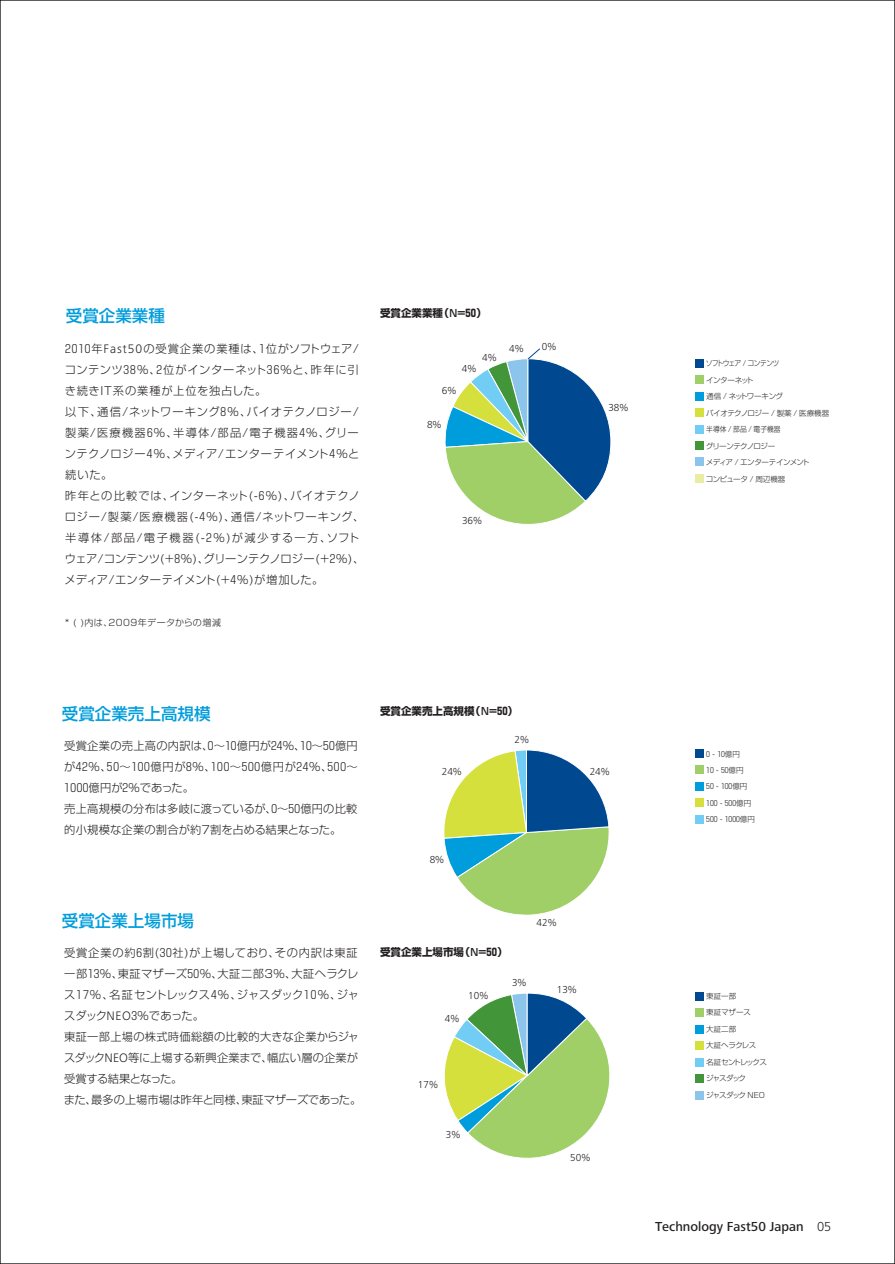
<style>
.page{position:relative;width:895px;height:1264px;background:#fff}
.page>*{position:absolute;margin:0;border:0;box-sizing:border-box;transform-origin:0 0}
.t1{font:16.5px "Shin Go Pro Medium 90 pv RKSJ H";color:#009ddc}
.t2{font:500 13.5px "Frutiger Next Pro";color:#231f20}
.t3{font:11.25px/21px "Shin Go Pro Light 90 pv RKSJ H";letter-spacing:.02em;color:#231f20}
.t4{font:11.25px/21px "Shin Go Pro Light 90 pv RKSJ H";letter-spacing:.055em;color:#231f20}
.t5{font:300 10.5px "Frutiger Next Pro";color:#231f20}
.t6{font:10.5px "Shin Go Pro Bold 90 pv RKSJ H";color:#231f20}
.t7{font:9px "Shin Go Pro Light 90 pv RKSJ H";letter-spacing:.045em;color:#231f20}
.t8{font:7.5px/16.5px "Shin Go Pro Light 90 pv RKSJ H";letter-spacing:-.065em;color:#231f20}
.t9{font:7.5px "Shin Go Pro Light 90 pv RKSJ H";letter-spacing:-.045em;color:#231f20}
.t10{font:7.5px "Shin Go Pro Light 90 pv RKSJ H";letter-spacing:-.1em;color:#231f20;scale:.9 1}
.t11{font:7.5px "Shin Go Pro Light 90 pv RKSJ H";color:#231f20;scale:.9 1}
.t12{font:7.5px "Shin Go Pro Light 90 pv RKSJ H";letter-spacing:-.095em;color:#231f20}
.t13{font:7.5px "Shin Go Pro Light 90 pv RKSJ H";letter-spacing:-.115em;color:#231f20}
.t14{font:7.5px "Shin Go Pro Light 90 pv RKSJ H";letter-spacing:-.11em;color:#231f20}
.s1{font-family:"Frutiger Next Pro";font-weight:300;font-size:12.75px}
.s2{font-family:"Frutiger Next Pro";font-weight:500;font-size:12px}
.s3{font-weight:300}
</style>
<div class="page">
<svg style="left:444px;top:993px;width:166px;height:165px"></svg>
<svg style="left:444px;top:750px;width:165px;height:165px"></svg>
<div style="left:694px;top:359px;width:9px;height:8px;background:#004990"></div>
<div style="left:694px;top:408px;width:9px;height:9px;background:#d6e03d"></div>
<div style="left:694px;top:457px;width:9px;height:9px;background:#8bc5eb"></div>
<div style="left:694px;top:375px;width:9px;height:9px;background:#a0ce67"></div>
<div style="left:694px;top:425px;width:9px;height:8px;background:#72cdf4"></div>
<div style="left:694px;top:392px;width:9px;height:8px;background:#009ddc"></div>
<div style="left:694px;top:441px;width:9px;height:8px;background:#439539"></div>
<div style="left:694px;top:474px;width:9px;height:8px;background:#e8eda3"></div>
<div style="left:694px;top:992px;width:9px;height:8px;background:#004990"></div>
<div style="left:694px;top:1041px;width:9px;height:8px;background:#d6e03d"></div>
<div style="left:694px;top:1090px;width:9px;height:9px;background:#8bc5eb"></div>
<div style="left:694px;top:1008px;width:9px;height:9px;background:#a0ce67"></div>
<div style="left:694px;top:1057px;width:9px;height:9px;background:#72cdf4"></div>
<div style="left:694px;top:1025px;width:9px;height:8px;background:#009ddc"></div>
<div style="left:694px;top:1074px;width:9px;height:8px;background:#439539"></div>
<div style="left:694px;top:749px;width:9px;height:8px;background:#004990"></div>
<div style="left:694px;top:798px;width:9px;height:9px;background:#d6e03d"></div>
<div style="left:694px;top:765px;width:9px;height:9px;background:#a0ce67"></div>
<div style="left:694px;top:814px;width:9px;height:9px;background:#72cdf4"></div>
<div style="left:694px;top:782px;width:9px;height:8px;background:#009ddc"></div>
<svg style="left:445px;top:348px;width:166px;height:176px"></svg>
<h1 class="t1" style="left:66px;top:309px;width:100px">受賞企業業種</h1>
<p class="t4" style="left:64px;top:339px;width:301px">2010年<span class="s1">Fast50</span>の受賞企業の業種は、1位がソフトウェア/コンテンツ38%、2位がインターネット36%と、昨年に引き続きIT系の業種が上位を独占した。<br>以下、通信/ネットワーキング8%、バイオテクノロジー/製薬/医療機器6%、半導体/部品/電子機器4%、グリーンテクノロジー4%、メディア/エンターテイメント4%と続いた。<br>昨年との比較では、インターネット(-6%)、バイオテクノロジー/製薬/医療機器(-4%)、通信/ネットワーキング、半導体/部品/電子機器(-2%)が減少する一方、ソフトウェア/コンテンツ(+8%)、グリーンテクノロジー(+2%)、メディア/エンターテイメント(+4%)が増加した。</p>
<p class="t7" style="left:65px;top:619px;width:157px">* ( )内は、2009年データからの増減</p>
<p class="t6" style="left:380px;top:309px;width:108px">受賞企業業種（<span class="s2">N</span>=50）</p>
<p class="t5" style="left:482px;top:353px;width:16px">4%</p>
<p class="t5" style="left:461px;top:365px;width:16px">4%</p>
<p class="t5" style="left:441px;top:386px;width:16px">6%</p>
<p class="t5" style="left:427px;top:421px;width:16px">8%</p>
<p class="t5" style="left:509px;top:345px;width:16px">4%</p>
<p class="t5" style="left:541px;top:343px;width:16px">0%</p>
<p class="t5" style="left:462px;top:516px;width:22px">36%</p>
<p class="t5" style="left:608px;top:404px;width:22px">38%</p>
<p class="t10" style="left:705px;top:360px;width:83px">ソフトウェア / コンテンツ</p>
<p class="t8" style="left:705px;top:389px;width:78px">通信 / ネットワーキング</p>
<p class="t8" style="left:705px;top:372px;width:49px">インターネット</p>
<p class="t8" style="left:705px;top:405px;width:125px">バイオテクノロジー / 製薬 / 医療機器</p>
<p class="t11" style="left:705px;top:426px;width:84px">半導体 / 部品 / 電子機器</p>
<p class="t12" style="left:705px;top:443px;width:71px">グリーンテクノロジー</p>
<p class="t8" style="left:705px;top:455px;width:105px">メディア / エンターテインメント</p>
<p class="t9" style="left:705px;top:476px;width:81px">コンピュータ / 周辺機器</p>
<h1 class="t1" style="left:62px;top:707px;width:150px">受賞企業売上高規模</h1>
<p class="t3" style="left:64px;top:737px;width:295px">受賞企業の売上高の内訳は、0～10億円が24%、10～50億円が42%、50～100億円が8%、100～500億円が24%、500～<br>1000億円が2%であった。<br>売上高規模の分布は多岐に渡っているが、0～50億円の比較的小規模な企業の割合が約7割を占める結果となった。</p>
<h1 class="t1" style="left:62px;top:914px;width:133px">受賞企業上場市場</h1>
<p class="t3" style="left:64px;top:944px;width:299px">受賞企業の約6割(30社)が上場しており、その内訳は東証一部13%、東証マザーズ50%、大証二部3%、大証ヘラクレス17%、名証セントレックス4%、ジャスダック10%、ジャスダック<span class="s1">NEO</span>3%であった。<br>東証一部上場の株式時価総額の比較的大きな企業からジャスダック<span class="s1">NEO</span>等に上場する新興企業まで、幅広い層の企業が受賞する結果となった。<br>また、最多の上場市場は昨年と同様、東証マザーズであった。</p>
<p class="t6" style="left:380px;top:707px;width:139px">受賞企業売上高規模（<span class="s2">N</span>=50）</p>
<p class="t5" style="left:441px;top:767px;width:22px">24%</p>
<p class="t5" style="left:514px;top:735px;width:16px">2%</p>
<p class="t5" style="left:589px;top:767px;width:22px">24%</p>
<p class="t5" style="left:429px;top:856px;width:16px">8%</p>
<p class="t6" style="left:380px;top:948px;width:129px">受賞企業上場市場（<span class="s2">N</span>=50）</p>
<p class="t5" style="left:444px;top:1014px;width:16px">4%</p>
<p class="t5" style="left:468px;top:991px;width:22px">10%</p>
<p class="t5" style="left:536px;top:918px;width:22px">42%</p>
<p class="t5" style="left:511px;top:978px;width:16px">3%</p>
<p class="t5" style="left:556px;top:986px;width:22px">13%</p>
<p class="t5" style="left:418px;top:1081px;width:22px">17%</p>
<p class="t5" style="left:445px;top:1130px;width:16px">3%</p>
<p class="t5" style="left:570px;top:1153px;width:22px">50%</p>
<p class="t8" style="left:705px;top:746px;width:50px">0 - 10億円<br>10 - 50億円<br>50 - 100億円<br>100 - 500億円<br>500 - 1000億円</p>
<p class="t8" style="left:705px;top:988px;width:31px">東証一部</p>
<p class="t8" style="left:705px;top:1005px;width:46px">東証マザース</p>
<p class="t8" style="left:705px;top:1021px;width:31px">大証二部</p>
<p class="t9" style="left:705px;top:1042px;width:51px">大証ヘラクレス</p>
<p class="t14" style="left:705px;top:1059px;width:62px">名証セントレックス</p>
<p class="t8" style="left:705px;top:1071px;width:42px">ジャスダック</p>
<p class="t13" style="left:705px;top:1092px;width:60px">ジャスダック NEO</p>
<p class="t2" style="left:654px;top:1218px;width:178px">Technology Fast50 Japan <span class="s3">05</span></p>
</div>
